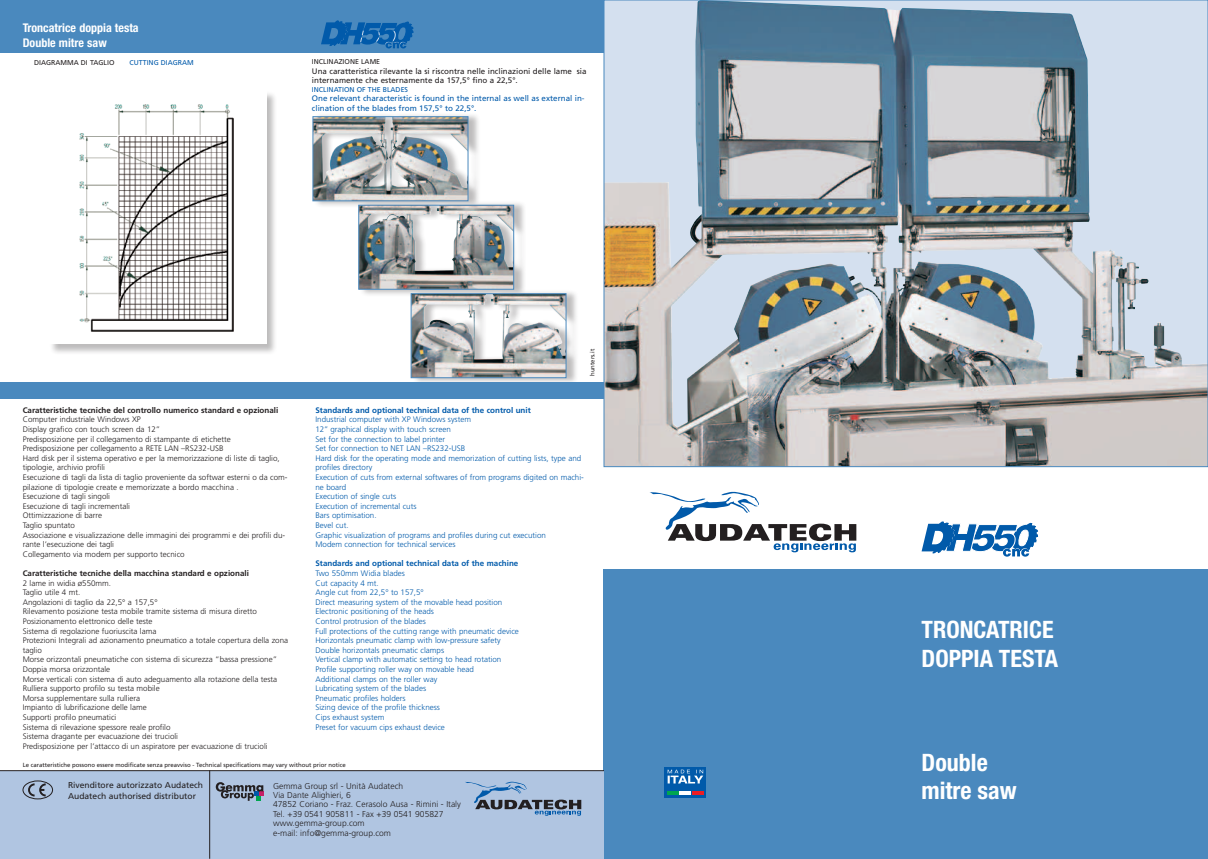
<style>
.page{position:relative;width:1208px;height:859px;background:#fff}
.page>*{position:absolute;margin:0;border:0;box-sizing:border-box;transform-origin:0 0}
.t1{font:700 condensed 24px/28.8px "Helvetica Neue";color:#fff}
.t2{font:700 condensed 12px/15.1px "Helvetica Neue";color:#fff}
.t3{font:300 8.5px/9.4px "Frutiger";color:#231f20}
.t4{font:8.5px/10.2px "Frutiger";color:#231f20}
.t5{font:300 8px/9.6px "Frutiger";color:#231f20}
.t6{font:300 8px/9.6px "Frutiger";color:#015aaa}
.t7{font:700 8px "Frutiger";color:#231f20}
.t8{font:8px/9.6px "Frutiger";color:#231f20}
.t9{font:8px/9.6px "Frutiger";color:#015aaa}
.t10{font:700 8px "Frutiger";color:#015aaa}
.t11{font:7px "Frutiger";color:#015aaa}
.t12{font:7px "Frutiger";color:#231f20}
.t13{font:6px "Frutiger";color:#231f20}
</style>
<div class="page">
<svg style="left:911px;top:521px;width:127px;height:49px"></svg>
<div style="left:314px;top:112px;width:167px;height:96px;background:#231f20;opacity:.3"></div>
<img style="left:314px;top:118px;width:152px;height:81px">
<div style="left:312px;top:116px;width:156px;height:85px;border:1px solid #4a89be"></div>
<div style="left:359px;top:201px;width:167px;height:96px;background:#231f20;opacity:.3"></div>
<img style="left:360px;top:207px;width:152px;height:81px">
<div style="left:358px;top:205px;width:156px;height:85px;border:1px solid #4a89be"></div>
<div style="left:412px;top:289px;width:166px;height:96px;background:#231f20;opacity:.3"></div>
<img style="left:412px;top:295px;width:152px;height:81px">
<div style="left:410px;top:293px;width:156px;height:85px;border:1px solid #4a89be"></div>
<div style="left:49px;top:91px;width:229px;height:264px;background:#231f20;opacity:.3"></div>
<img style="left:49px;top:91px;width:217px;height:253px">
<div style="left:604px;top:570px;width:604px;height:289px;background:#4a89be"></div>
<svg style="left:649px;top:492px;width:207px;height:60px"></svg>
<div style="left:665px;top:767px;width:41px;height:30px;background:#015aaa"></div>
<hr style="left:679px;top:791px;width:12px;height:4px;background:#fff">
<hr style="left:692px;top:791px;width:11px;height:4px;background:#ee1d23">
<hr style="left:667px;top:791px;width:12px;height:4px;background:#00a54f">
<svg style="left:667px;top:770px;width:36px;height:13px"></svg>
<img style="left:606px;top:2px;width:600px;height:463px">
<div style="left:0;top:382px;width:604px;height:17px;background:#4a89be"></div>
<div style="left:0;top:0;width:604px;height:53px;background:#4a89be"></div>
<div style="left:0;top:771px;width:604px;height:88px;background:#b0c5e1"></div>
<hr style="left:0;top:770px;width:604px;height:1px;background:#231f20">
<hr style="left:209px;top:770px;width:1px;height:89px;background:#231f20">
<svg style="left:216px;top:782px;width:47px;height:19px"></svg>
<svg style="left:465px;top:782px;width:116px;height:34px"></svg>
<svg style="left:28px;top:783px;width:18px;height:13px"></svg>
<div style="left:23px;top:781px;width:30px;height:18px;border:1px solid #231f20;border-radius:50%"></div>
<svg style="left:321px;top:20px;width:93px;height:29px"></svg>
<h2 class="t2" style="left:23px;top:20px;width:118px">Troncatrice doppia testa<br>Double mitre saw</h2>
<p class="t12" style="left:34px;top:58px;width:82px">DIAGRAMMA DI TAGLIO</p>
<p class="t11" style="left:130px;top:58px;width:66px">CUTTING DIAGRAM</p>
<p class="t12" style="left:312px;top:58px;width:70px">INCLINAZIONE LAME</p>
<p class="t8" style="left:312px;top:66px;width:276px">Una caratteristica rilevante la si riscontra nelle inclinazioni delle lame sia internamente che esternamente da 157,5° fino a 22,5°.</p>
<p class="t11" style="left:312px;top:85px;width:98px">INCLINATION OF THE BLADES</p>
<p class="t9" style="left:312px;top:94px;width:274px">One relevant characteristic is found in the internal as well as external in&shy;clination of the blades from 157,5° to 22,5°.</p>
<p class="t7" style="left:23px;top:405px;width:257px">Caratteristiche tecniche del controllo numerico standard e opzionali</p>
<p class="t5" style="left:23px;top:415px;width:266px">Computer industriale Windows XP<br>Display grafico con touch screen da 12”<br>Predisposizione per il collegamento di stampante di etichette<br>Predisposizione per collegamento a RETE LAN –RS232-USB<br>Hard disk per il sistema operativo e per la memorizzazione di liste di taglio, tipologie, archivio profili<br>Esecuzione di tagli da lista di taglio proveniente da softwar esterni o da com&shy;pilazione di tipologie create e memorizzate a bordo macchina .<br>Esecuzione di tagli singoli<br>Esecuzione di tagli incrementali<br>Ottimizzazione di barre<br>Taglio spuntato<br>Associazione e visualizzazione delle immagini dei programmi e dei profili du&shy;rante l’esecuzione dei tagli<br>Collegamento via modem per supporto tecnico</p>
<p class="t7" style="left:23px;top:568px;width:228px">Caratteristiche tecniche della macchina standard e opzionali</p>
<p class="t5" style="left:23px;top:578px;width:267px">2 lame in widia ø550mm.<br>Taglio utile 4 mt.<br>Angolazioni di taglio da 22,5° a 157,5°<br>Rilevamento posizione testa mobile tramite sistema di misura diretto Posizionamento elettronico delle teste<br>Sistema di regolazione fuoriuscita lama<br>Protezioni Integrali ad azionamento pneumatico a totale copertura della zona taglio<br>Morse orizzontali pneumatiche con sistema di sicurezza “bassa pressione” Doppia morsa orizzontale<br>Morse verticali con sistema di auto adeguamento alla rotazione della testa Rulliera supporto profilo su testa mobile<br>Morsa supplementare sulla rulliera<br>Impianto di lubrificazione delle lame<br>Supporti profilo pneumatici<br>Sistema di rilevazione spessore reale profilo<br>Sistema dragante per evacuazione dei trucioli<br>Predisposizione per l’attacco di un aspiratore per evacuazione di trucioli</p>
<p class="t13" style="left:589px;top:376px;width:29px;rotate:-90deg">hunters.it</p>
<p class="t10" style="left:315px;top:405px;width:217px">Standards and optional technical data of the control unit</p>
<p class="t6" style="left:315px;top:415px;width:270px">Industrial computer with XP Windows system<br>12’’ graphical display with touch screen<br>Set for the connection to label printer<br>Set for connection to NET LAN –RS232-USB<br>Hard disk for the operating mode and memorization of cutting lists, type and profiles directory<br>Execution of cuts from external softwares of from programs digited on machi&shy;ne board<br>Execution of single cuts<br>Execution of incremental cuts<br>Bars optimisation.<br>Bevel cut.<br>Graphic visualization of programs and profiles during cut execution<br>Modem connection for technical services</p>
<p class="t10" style="left:315px;top:559px;width:204px">Standards and optional technical data of the machine</p>
<p class="t6" style="left:315px;top:568px;width:205px">Two 550mm Widia blades<br>Cut capacity 4 mt.<br>Angle cut from 22,5° to 157,5°<br>Direct measuring system of the movable head position Electronic positioning of the heads<br>Control protrusion of the blades<br>Full protections of the cutting range with pneumatic device Horizontals pneumatic clamp with low-pressure safety Double horizontals pneumatic clamps<br>Vertical clamp with automatic setting to head rotation Profile supporting roller way on movable head<br>Additional clamps on the roller way<br>Lubricating system of the blades<br>Pneumatic profiles holders<br>Sizing device of the profile thickness<br>Cips exhaust system<br>Preset for vacuum cips exhaust device</p>
<p class="t13" style="left:23px;top:761px;width:324px">Le caratteristiche possono essere modificate senza preavviso - Technical specifications may vary without prior notice</p>
<p class="t4" style="left:68px;top:780px;width:137px">Rivenditore autorizzato Audatech<br>Audatech authorised distributor</p>
<p class="t3" style="left:273px;top:781px;width:189px">Gemma Group srl - Unità Audatech<br>Via Dante Alighieri, 6<br>47852 Coriano - Fraz. Cerasolo Ausa - Rimini - Italy Tel. +39 0541 905811 - Fax +39 0541 905827 www.gemma-group.com<br>e-mail: info@gemma-group.com</p>
<h1 class="t1" style="left:921px;top:615px;width:138px">TRONCATRICE<br>DOPPIA TESTA</h1>
<h1 class="t1" style="left:921px;top:747px;width:97px">Double mitre saw</h1>
</div>
